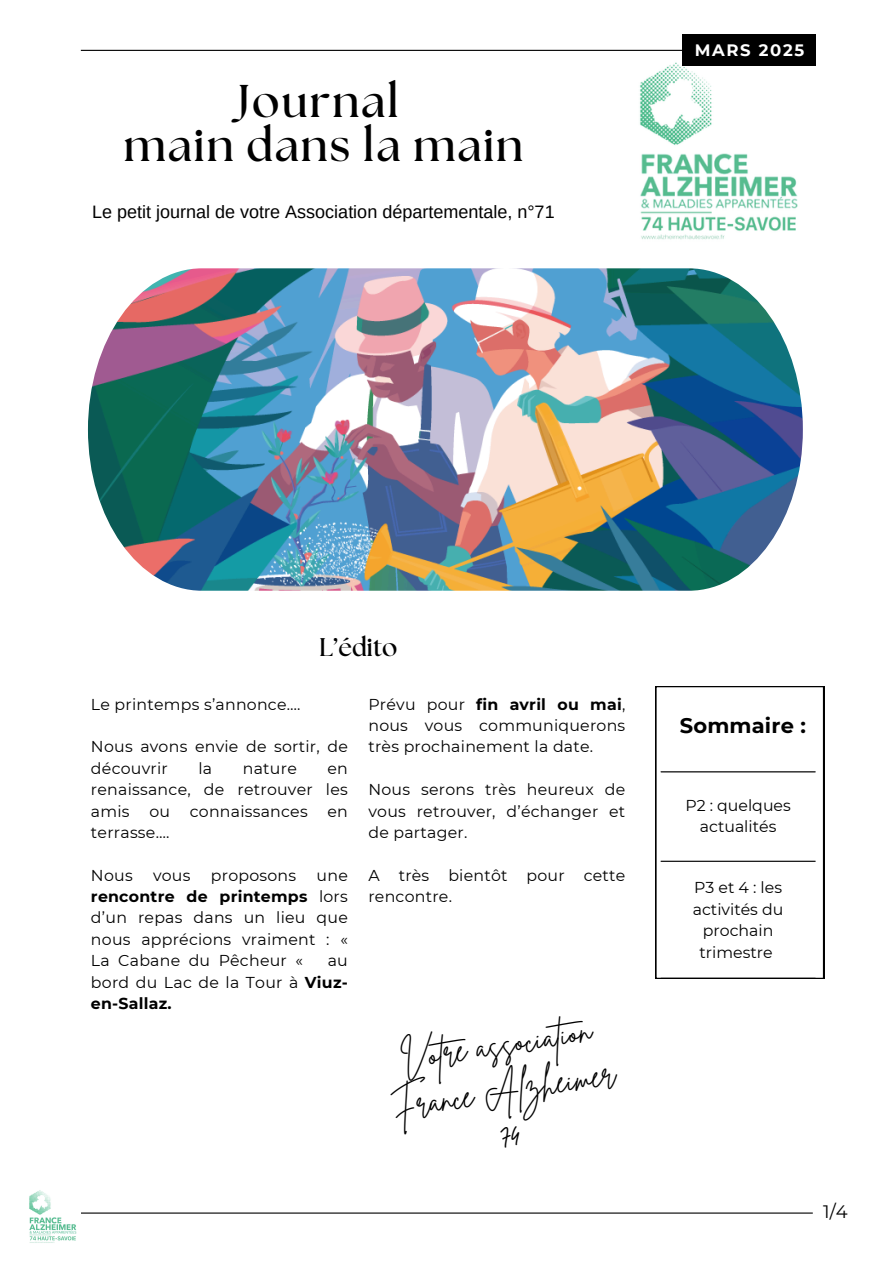
<style>
.page{position:relative;width:894px;height:1264px;background:#fff}
.page>*{position:absolute;margin:0;border:0;box-sizing:border-box;transform-origin:0 0}
.t1{font:700 45.9px/43.8px "The Seasons";letter-spacing:.04em;color:#000;text-align:center}
.t2{font:33.45px/46px "Brittany Signature";color:#000;text-align:center}
.t3{font:700 25.5px "The Seasons";color:#000}
.t4{font:700 21px "Montserrat";letter-spacing:.01em;color:#000}
.t5{font:18px "Arimo";color:#000}
.t6{font:18px "Montserrat";color:#000}
.t7{font:700 16.5px "Montserrat";letter-spacing:.1em;color:#fff}
.t8{font:15.75px/21.3px "Montserrat";letter-spacing:.015em;color:#000;text-align:justify}
.s1{font-weight:700}
</style>
<div class="page">
<hr style="left:81px;top:50px;width:731px;height:1px;background:#000">
<hr style="left:81px;top:1212px;width:731px;height:1px;background:#000">
<svg style="left:655px;top:686px;width:168px;height:292px"></svg>
<hr style="left:660px;top:771px;width:155px;height:1px;background:#000">
<hr style="left:660px;top:860px;width:155px;height:1px;background:#000">
<hr style="left:660px;top:977px;width:155px;height:1px;background:#000">
<img style="left:640px;top:62px;width:158px;height:178px">
<img style="left:29px;top:1190px;width:48px;height:53px">
<img style="left:88px;top:268px;width:714px;height:322px">
<div style="left:681px;top:35px;width:134px;height:31px;background:#000"></div>
<p class="t1" style="left:124px;top:81px;width:401px">Journal<br>main dans la main</p>
<h2 class="t5" style="left:92px;top:202px;width:464px">Le petit journal de votre Association départementale, n°71</h2>
<p class="t7" style="left:694px;top:40px;width:111px">MARS 2025</p>
<h4 class="t3" style="left:319px;top:635px;width:80px">L’édito</h4>
<p class="t8" style="left:91px;top:693px;width:211px">Le printemps s’annonce….</p>
<h1 class="t8" style="left:91px;top:736px;width:258px">Nous avons envie de sortir, de découvrir</h1>
<h1 class="t8" style="left:198px;top:757px;width:15px">la</h1>
<h1 class="t8" style="left:243px;top:757px;width:55px">nature</h1>
<h1 class="t8" style="left:91px;top:757px;width:258px;text-indent:236px">en renaissance, de retrouver les amis ou connaissances en terrasse….</h1>
<p class="t8" style="left:91px;top:864px;width:43px">Nous</p>
<p class="t8" style="left:153px;top:864px;width:39px">vous</p>
<p class="t8" style="left:211px;top:864px;width:87px">proposons</p>
<p class="t8" style="left:91px;top:864px;width:258px;text-indent:225px">une <span class="s1">rencontre de printemps</span> lors d’un repas dans un lieu que nous apprécions vraiment : « La Cabane du Pêcheur «</p>
<p class="t8" style="left:91px;top:949px;width:258px;text-indent:237px">au bord du Lac de la Tour à <span class="s1">Viuz&shy;en-Sallaz.</span></p>
<p class="t8" style="left:368px;top:693px;width:258px">Prévu pour <span class="s1">fin avril ou mai</span>, nous vous communiquerons très prochainement la date.</p>
<p class="t8" style="left:368px;top:778px;width:258px">Nous serons très heureux de vous retrouver, d’échanger et de partager.</p>
<p class="t8" style="left:368px;top:864px;width:258px">A très bientôt pour cette rencontre.</p>
<p class="t2" style="left:380px;top:1040px;width:228px;rotate:-9deg">Votre association<br>France Alzheimer<br>74</p>
<p class="t4" style="left:679px;top:712px;width:128px">Sommaire :</p>
<p class="t8" style="left:685px;top:794px;width:107px;text-align:center">P2 : quelques actualités</p>
<p class="t8" style="left:692px;top:877px;width:92px;text-align:center">P3 et 4 : les activités du prochain trimestre</p>
<h3 class="t6" style="left:822px;top:1200px;width:26px">1/4</h3>
</div>
